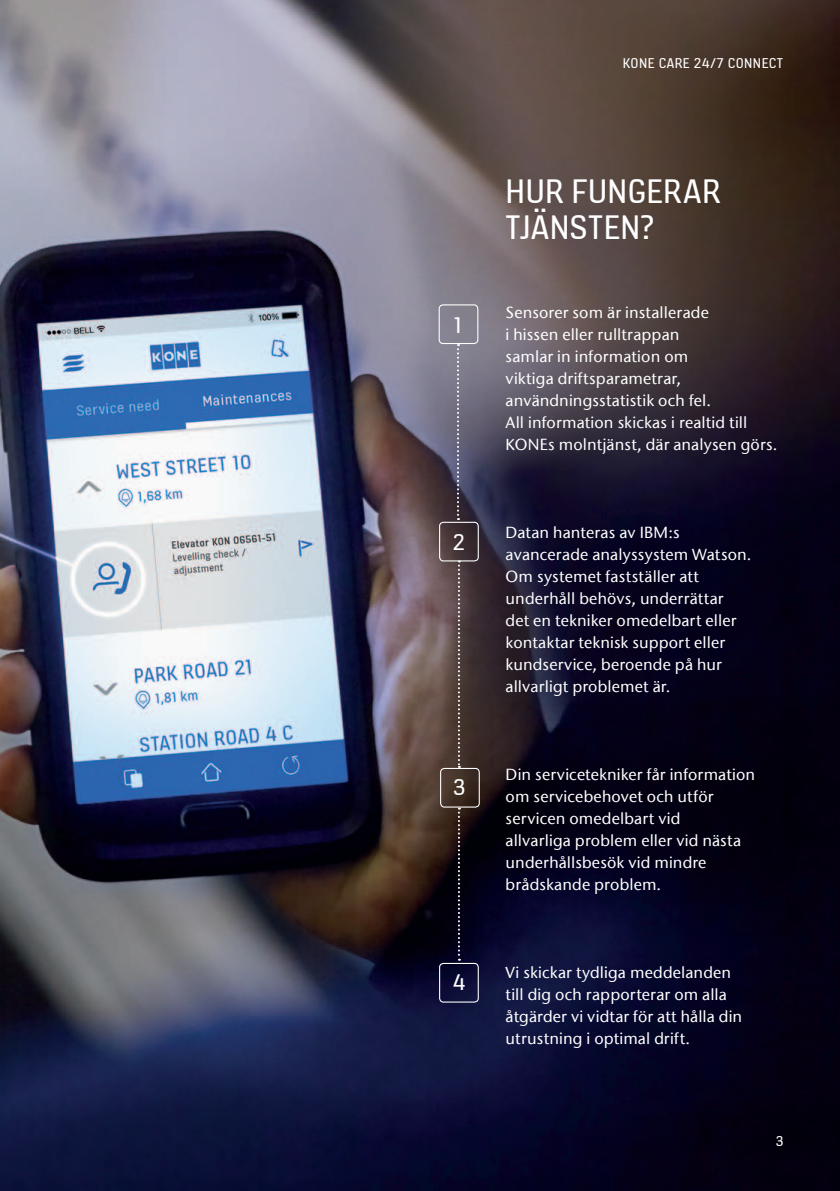
<style>
.page{position:relative;width:840px;height:1191px;background:#fff}
.page>*{position:absolute;margin:0;border:0;box-sizing:border-box;transform-origin:0 0}
.t1{font:36px/36px "KONE Information v 13";letter-spacing:.01em;color:#fff}
.t2{font:24px "KONE Information v 13";color:#fff}
.t3{font:500 16px/22px "ITC Stone Sans Com";letter-spacing:.01em;color:#fff}
.t4{font:15px "KONE Information v 13";letter-spacing:.03em;color:#fff}
</style>
<div class="page">
<img style="left:0;top:0;width:839px;height:1191px">
<div style="left:438px;top:304px;width:40px;height:40px;border:1px solid #fff;border-radius:4px"></div>
<div style="left:439px;top:522px;width:39px;height:39px;border:1px solid #fff;border-radius:4px"></div>
<div style="left:440px;top:768px;width:39px;height:39px;border:1px solid #fff;border-radius:4px"></div>
<div style="left:439px;top:963px;width:39px;height:39px;border:1px solid #fff;border-radius:4px"></div>
<svg style="left:456px;top:344px;width:2px;height:176px"></svg>
<svg style="left:457px;top:560px;width:2px;height:208px"></svg>
<svg style="left:457px;top:807px;width:2px;height:153px"></svg>
<p class="t4" style="left:622px;top:53px;width:122px">KONE CARE 24/7 CONNEC</p>
<p class="t4" style="left:776px;top:53px;width:8px">T</p>
<h2 class="t2" style="left:453px;top:309px;width:10px">1</h2>
<h2 class="t2" style="left:452px;top:526px;width:13px">2</h2>
<h2 class="t2" style="left:453px;top:771px;width:14px">3</h2>
<h2 class="t2" style="left:452px;top:966px;width:14px">4</h2>
<h1 class="t1" style="left:505px;top:172px;width:177px">HUR FUNGERAR<br>TJÄNSTEN?</h1>
<p class="t3" style="left:505px;top:301px;width:273px">Sensorer som är installerade<br>i hissen eller rulltrappan<br>samlar in information om<br>viktiga driftsparametrar, användningsstatistik och fel.<br>All information skickas i realtid till<br>KONEs molntjänst, där analysen görs.</p>
<p class="t3" style="left:505px;top:521px;width:247px">Datan hanteras av IBM:s avancerade analyssystem Watson.<br>Om systemet fastställer att underhåll behövs, underrättar<br>det en tekniker omedelbart eller kontaktar teknisk support eller kundservice, beroende på hur allvarligt problemet är.</p>
<p class="t3" style="left:505px;top:763px;width:251px">Din servicetekniker får information om servicebehovet och utför servicen omedelbart vid<br>allvarliga problem eller vid nästa underhållsbesök vid mindre brådskande problem.</p>
<p class="t3" style="left:505px;top:961px;width:238px">Vi skickar tydliga meddelanden till dig och rapporterar om alla åtgärder vi vidtar för att hålla din utrustning i optimal drift.</p>
<p class="t4" style="left:775px;top:1130px;width:9px">3</p>
</div>
